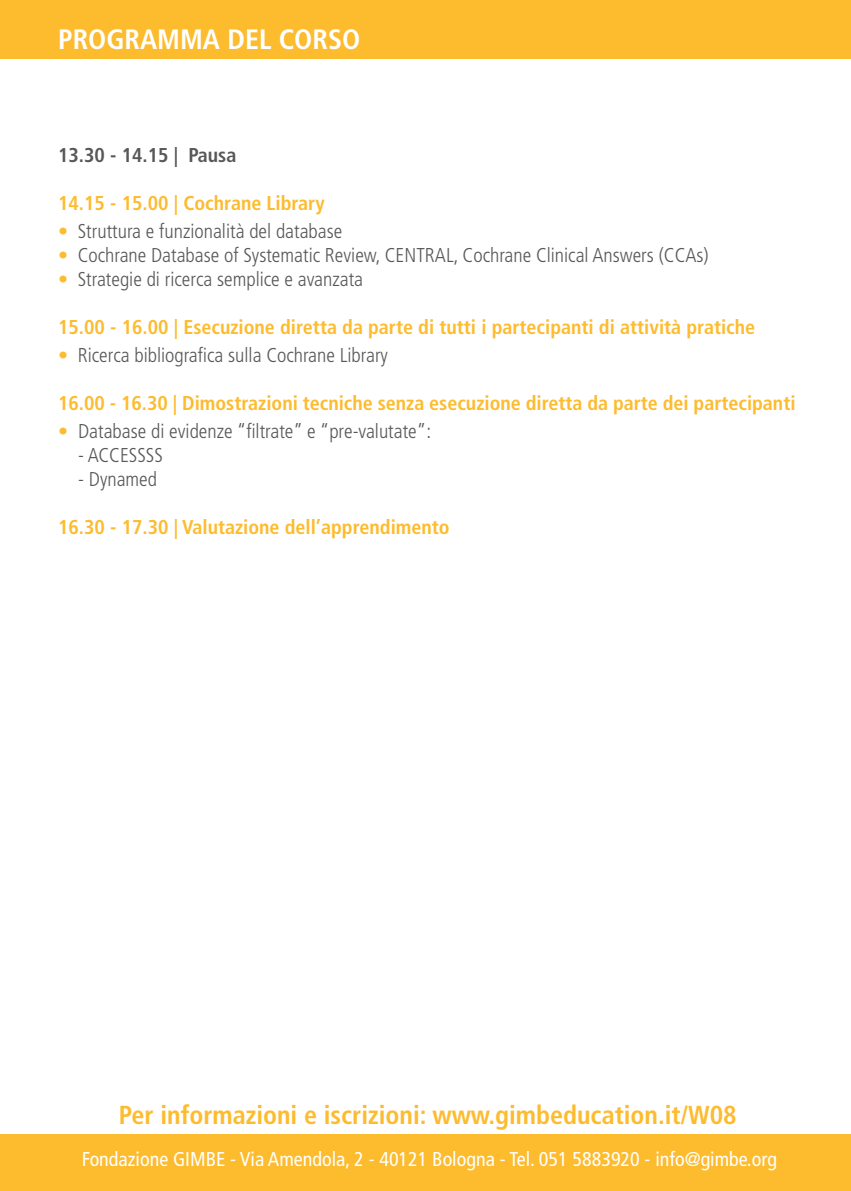
<style>
.page{position:relative;width:851px;height:1191px;background:#fff}
.page>*{position:absolute;margin:0;border:0;box-sizing:border-box;transform-origin:0 0}
.t1{font:700 condensed 28px "Frutiger LT Std";color:#fff}
.t2{font:700 condensed 26px "Frutiger LT Std";color:#fdbb2e}
.t3{font:300 condensed 20px "Frutiger LT Std";color:#57585a}
.t4{font:700 condensed 20px "Frutiger LT Std";color:#fdbb2e}
.t5{font:condensed 20px "Frutiger LT Std";color:#fff}
.t6{font:700 condensed 20px "Frutiger LT Std";color:#57585a}
.s1{color:#fdbb2e}
</style>
<div class="page">
<div style="left:0;top:0;width:850px;height:58px;background:#fdbb2e"></div>
<div style="left:0;top:1134px;width:850px;height:57px;background:#fdbb2e"></div>
<p class="t1" style="left:58px;top:22px;width:303px">PROGRAMMA DEL CORSO</p>
<p class="t6" style="left:58px;top:143px;width:180px">13.30 - 14.15 | Pausa</p>
<p class="t4" style="left:58px;top:191px;width:268px">14.15 - 15.00 | Cochrane Library</p>
<p class="t3" style="left:58px;top:220px;width:286px"><span class="s1">•</span> Struttura e funzionalità del database</p>
<p class="t3" style="left:58px;top:244px;width:652px"><span class="s1">•</span> Cochrane Database of Systematic Review, CENTRAL, Cochrane Clinical Answers (CCAs)</p>
<p class="t3" style="left:58px;top:268px;width:306px"><span class="s1">•</span> Strategie di ricerca semplice e avanzata</p>
<p class="t4" style="left:58px;top:315px;width:698px">15.00 - 16.00 | Esecuzione diretta da parte di tutti i partecipanti di attività pratiche</p>
<p class="t3" style="left:58px;top:344px;width:331px"><span class="s1">•</span> Ricerca bibliografica sulla Cochrane Library</p>
<p class="t4" style="left:58px;top:391px;width:738px">16.00 - 16.30 | Dimostrazioni tecniche senza esecuzione diretta da parte dei partecipanti</p>
<p class="t3" style="left:58px;top:420px;width:374px"><span class="s1">•</span> Database di evidenze “filtrate” e “pre-valutate”:</p>
<p class="t3" style="left:78px;top:444px;width:86px">- ACCESSSS</p>
<p class="t3" style="left:78px;top:468px;width:80px">- Dynamed</p>
<p class="t4" style="left:58px;top:515px;width:393px">16.30 - 17.30 | Valutazione dell’apprendimento</p>
<p class="t2" style="left:119px;top:1099px;width:619px">Per informazioni e iscrizioni: www.gimbeducation.it/W08</p>
<p class="t5" style="left:82px;top:1147px;width:696px">Fondazione GIMBE - Via Amendola, 2 - 40121 Bologna - Tel. 051 5883920 - info@gimbe.org</p>
</div>
